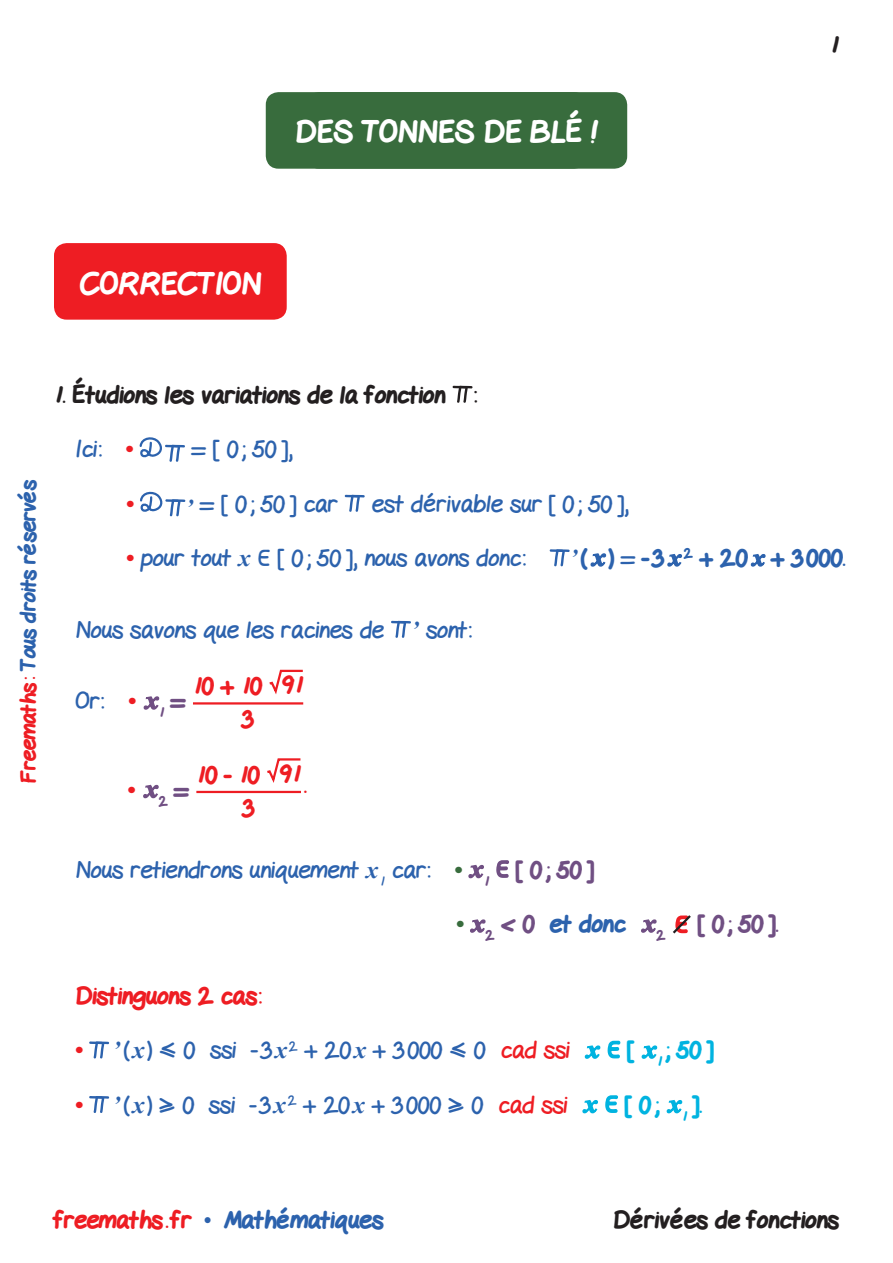
<style>
.page{position:relative;width:893px;height:1263px;background:#fff}
.page>*{position:absolute;margin:0;border:0;box-sizing:border-box;transform-origin:0 0}
.t1{font:800 30px "Gel Pen";color:#fff}
.t2{font:24px "Gel Pen";color:#2c62ad}
.t3{font:800 24px "Gel Pen";color:#231f20}
.t4{font:800 24px "Gel Pen";color:#2c62ad}
.t5{font:800 24px/33px "Gel Pen";color:#ee1d23;text-align:center}
.t6{font:800 24px "Gel Pen";color:#00b3e0}
.t7{font:800 24px "Gel Pen";color:#704f83}
.t8{font:700 24px "Times New Roman";color:#ee1d23}
.t9{font:800 21px "Gel Pen";letter-spacing:-.01em;color:#2c62ad}
.t10{font:800 13.95px "Gel Pen";color:#704f83}
.s1{color:#ee1d23}
.s2{font-family:"Times New Roman";font-weight:700;color:#ee1d23}
.s3{font-family:"Times New Roman";font-weight:700;font-style:italic}
.s4{font-weight:400}
.s5{font-weight:800;color:#704f83}
.s6{font-family:"Gel Pen";font-weight:800;color:#704f83}
.s7{font-family:"Times New Roman";font-weight:700;color:#386c3d}
.s8{color:#704f83}
.s9{font-family:"Times New Roman";font-weight:400}
</style>
<div class="page">
<div style="left:54px;top:243px;width:233px;height:77px;background:#ee1d23;border-radius:13px"></div>
<svg style="left:453px;top:386px;width:20px;height:17px"></svg>
<svg style="left:139px;top:437px;width:46px;height:25px"></svg>
<svg style="left:140px;top:491px;width:45px;height:25px"></svg>
<svg style="left:345px;top:495px;width:20px;height:17px"></svg>
<svg style="left:550px;top:549px;width:20px;height:17px"></svg>
<svg style="left:590px;top:553px;width:17px;height:14px"></svg>
<svg style="left:667px;top:554px;width:15px;height:13px"></svg>
<svg style="left:750px;top:554px;width:16px;height:13px"></svg>
<svg style="left:391px;top:621px;width:20px;height:17px"></svg>
<svg style="left:143px;top:696px;width:17px;height:14px"></svg>
<hr style="left:193px;top:702px;width:110px;height:2px;background:#ee1d23">
<svg style="left:269px;top:669px;width:34px;height:25px"></svg>
<svg style="left:143px;top:784px;width:16px;height:15px"></svg>
<hr style="left:196px;top:791px;width:105px;height:2px;background:#ee1d23">
<svg style="left:267px;top:758px;width:34px;height:25px"></svg>
<svg style="left:468px;top:864px;width:16px;height:15px"></svg>
<svg style="left:496px;top:860px;width:13px;height:18px"></svg>
<svg style="left:470px;top:919px;width:16px;height:14px"></svg>
<svg style="left:641px;top:919px;width:16px;height:14px"></svg>
<svg style="left:673px;top:915px;width:18px;height:19px"></svg>
<svg style="left:89px;top:1041px;width:20px;height:17px"></svg>
<svg style="left:584px;top:1040px;width:37px;height:19px"></svg>
<svg style="left:641px;top:1045px;width:17px;height:14px"></svg>
<svg style="left:89px;top:1096px;width:20px;height:17px"></svg>
<svg style="left:582px;top:1095px;width:36px;height:19px"></svg>
<svg style="left:666px;top:1100px;width:17px;height:14px"></svg>
<div style="left:266px;top:92px;width:361px;height:77px;background:#386c3d;border-radius:13px"></div>
<p class="t1" style="left:295px;top:109px;width:305px">DES TONNES DE BLÉ !</p>
<p class="t1" style="left:406px;top:109px;width:83px">TITRE</p>
<p class="t3" style="left:830px;top:26px;width:10px">1</p>
<p class="t1" style="left:80px;top:260px;width:183px">CORRECTION</p>
<p class="t9" style="left:12px;top:783px;width:305px;rotate:-90deg"><span class="s1">Freemaths:</span> Tous droits réservés</p>
<p class="t3" style="left:54px;top:376px;width:424px">1. Étudions les variations de la fonction :</p>
<p class="t2" style="left:75px;top:429px;width:60px">Ici: <span class="s2">•</span></p>
<p class="t2" style="left:192px;top:429px;width:102px">= [ 0 ; 50 ],</p>
<p class="t2" style="left:126px;top:484px;width:213px"><span class="s2">•</span> <span class="s3">’</span> = [ 0 ; 50 ] car</p>
<p class="t2" style="left:372px;top:484px;width:258px">est dérivable sur [ 0 ; 50 ],</p>
<p class="t2" style="left:126px;top:538px;width:401px"><span class="s2">•</span> pour tout <span class="s3">x</span> ı [ 0 ; 50 ], nous avons donc:</p>
<p class="t4" style="left:570px;top:539px;width:277px"><span class="s3">’</span>( ) <span class="s4">=</span> -3 <sup>2</sup> + 20 + 3000.</p>
<p class="t2" style="left:75px;top:610px;width:398px">Nous savons que les racines de <span class="s3">’</span> sont:</p>
<p class="t2" style="left:75px;top:681px;width:112px">Or: <span class="s2">•</span> <sub>1</sub> <span class="s5">=</span></p>
<p class="t5" style="left:193px;top:668px;width:111px">10 + 10 91<br>3</p>
<p class="t8" style="left:128px;top:773px;width:63px">• <sub>2</sub> <span class="s6">=</span></p>
<p class="t5" style="left:197px;top:756px;width:106px">10 - 10 91<br>3</p>
<p class="t5" style="left:304px;top:767px;width:4px">.</p>
<p class="t2" style="left:75px;top:850px;width:520px">Nous retiendrons uniquement <span class="s3">x</span><sub>1</sub> car: <span class="s7">•</span> <sub>1</sub> <span class="s5">[ 0; 50 ]</span></p>
<p class="t4" style="left:456px;top:905px;width:171px"><span class="s7">•</span> <sub>2</sub> <span class="s8">&lt; 0</span> et donc</p>
<p class="t10" style="left:657px;top:925px;width:10px">2</p>
<p class="t7" style="left:698px;top:905px;width:82px">[ 0; 50 ].</p>
<p class="t5" style="left:75px;top:977px;width:188px">Distinguons 2 cas:</p>
<p class="t2" style="left:75px;top:1030px;width:496px"><span class="s2">•</span> <span class="s3">’</span>(<span class="s3">x</span>) ≤ 0 ssi -3<span class="s3">x</span><sup>2</sup> + 20<span class="s3">x</span> + 3000 ≤ 0 <span class="s1">cad ssi</span></p>
<p class="t6" style="left:628px;top:1031px;width:88px">[ <sub>1</sub>; 50 ]</p>
<p class="t2" style="left:75px;top:1085px;width:494px"><span class="s2">•</span> <span class="s3">’</span>(<span class="s3">x</span>) ≥ 0 ssi -3<span class="s3">x</span><sup>2</sup> + 20<span class="s3">x</span> + 3000 ≥ 0 <span class="s1">cad ssi</span></p>
<p class="t6" style="left:625px;top:1086px;width:78px">[ 0; <sub>1</sub> ].</p>
<p class="t4" style="left:54px;top:1201px;width:331px"><span class="s1">freemaths . fr</span> <span class="s9">•</span> Mathématiques</p>
<p class="t3" style="left:613px;top:1201px;width:228px">Dérivées de fonctions</p>
</div>
